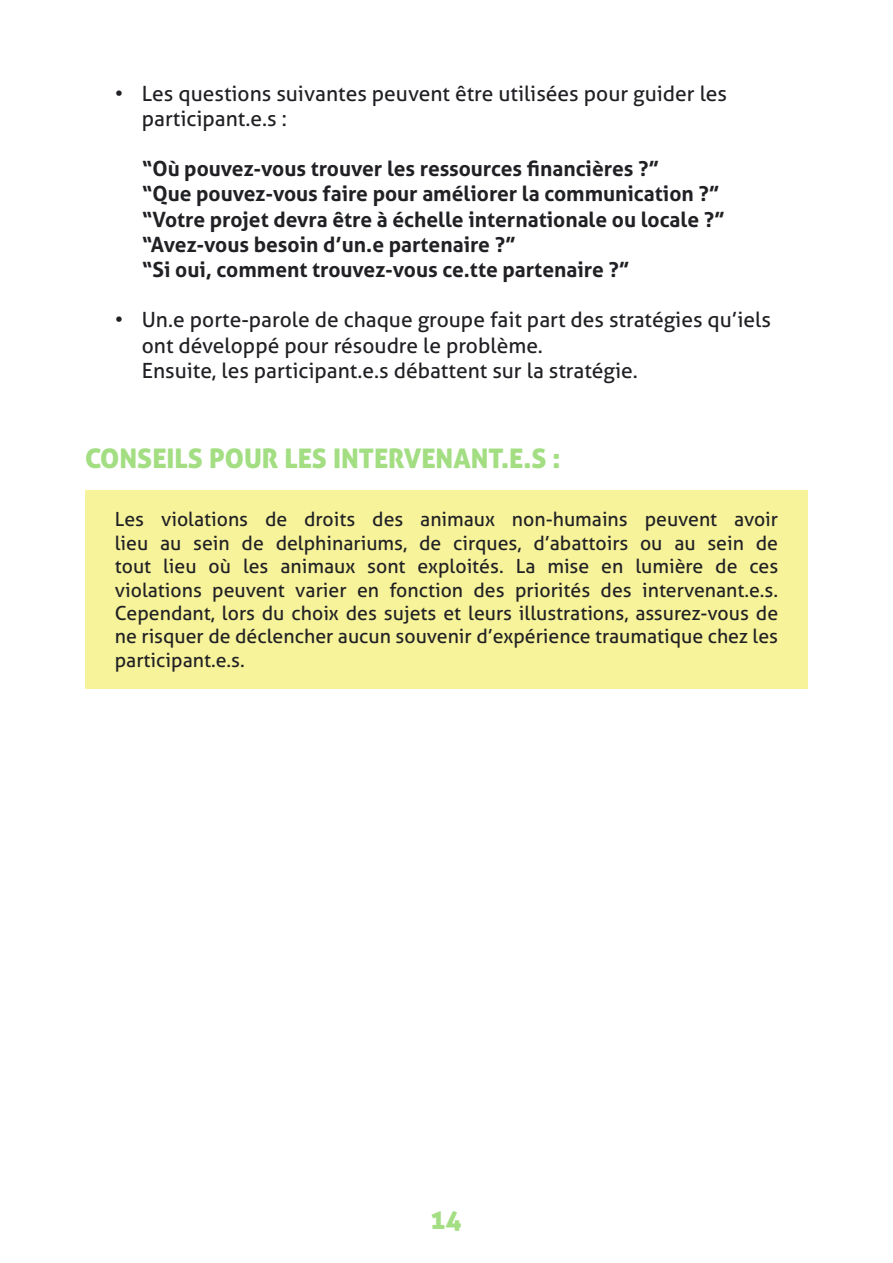
<style>
.page{position:relative;width:893px;height:1263px;background:#fff}
.page>*{position:absolute;margin:0;border:0;box-sizing:border-box;transform-origin:0 0}
.t1{font:27px "Aller Display";color:#a3de83}
.t2{font:700 21px/25.2px "Aller";color:#212125}
.t3{font:21px/25.2px "Aller";color:#212125}
.t4{font:19.5px/23.4px "Aller";color:#212125;text-align:justify}
</style>
<div class="page">
<div style="left:85px;top:490px;width:723px;height:199px;background:#f7f39a"></div>
<p class="t3" style="left:142px;top:80px;width:587px;text-indent:-27px">• Les questions suivantes peuvent être utilisées pour guider les participant.e.s :</p>
<p class="t2" style="left:142px;top:156px;width:585px">“Où pouvez-vous trouver les ressources financières ?”<br>“Que pouvez-vous faire pour améliorer la communication ?” “Votre projet devra être à échelle internationale ou locale ?” “Avez-vous besoin d’un.e partenaire ?”<br>“Si oui, comment trouvez-vous ce.tte partenaire ?”</p>
<p class="t3" style="left:142px;top:307px;width:631px;text-indent:-27px">• Un.e porte-parole de chaque groupe fait part des stratégies qu’iels ont développé pour résoudre le problème.<br>Ensuite, les participant.e.s débattent sur la stratégie.</p>
<h1 class="t1" style="left:85px;top:441px;width:477px">CONSEILS POUR LES INTERVENANT.E.S :</h1>
<p class="t4" style="left:115px;top:508px;width:665px">Les violations de droits des animaux non-humains peuvent avoir lieu au sein de delphinariums, de cirques, d’abattoirs ou au sein de tout lieu où les animaux sont exploités. La mise en lumière de ces violations peuvent varier en fonction des priorités des intervenant.e.s.<br>Cependant, lors du choix des sujets et leurs illustrations, assurez-vous de ne risquer de déclencher aucun souvenir d’expérience traumatique chez les participant.e.s.</p>
<h1 class="t1" style="left:431px;top:1202px;width:33px">14</h1>
</div>
